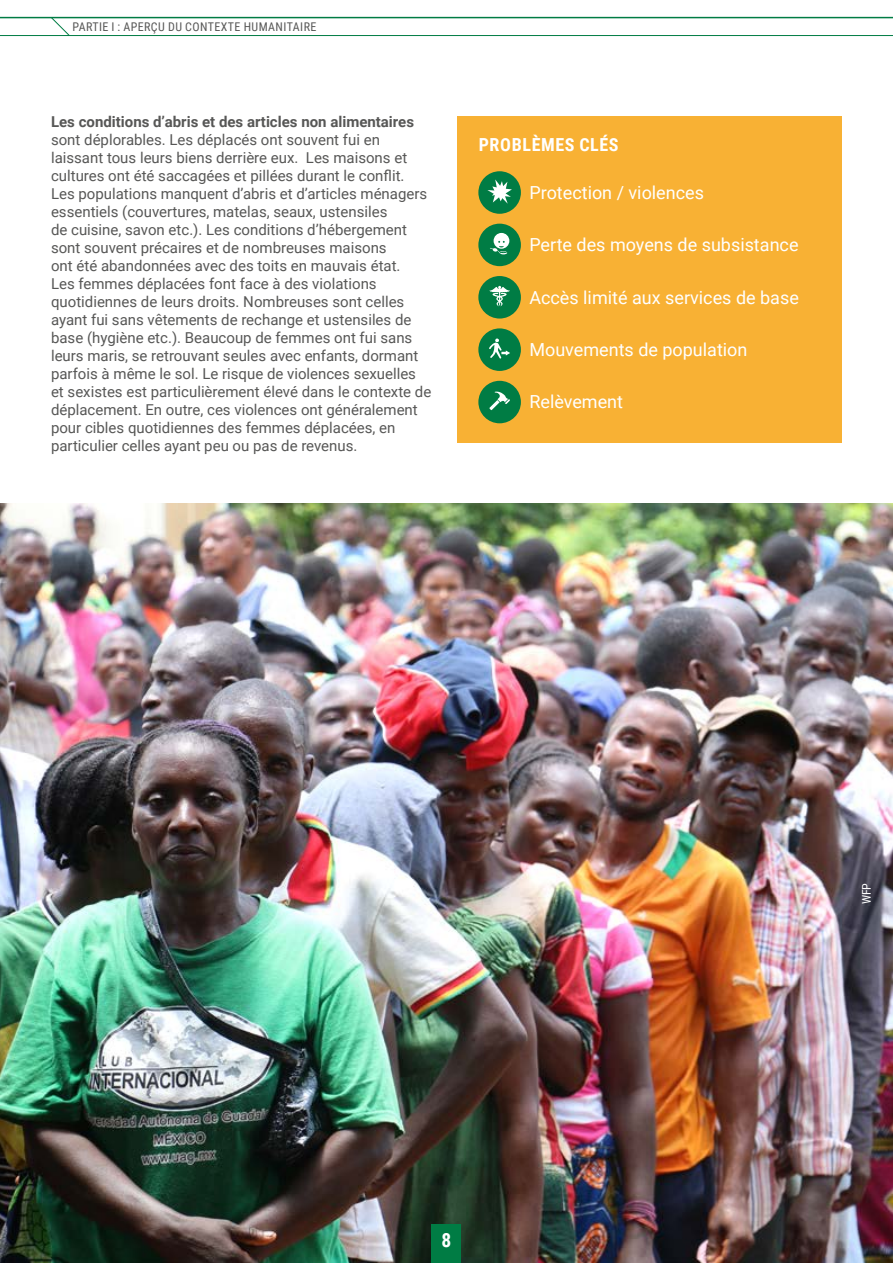
<style>
.page{position:relative;width:893px;height:1263px;background:#fff}
.page>*{position:absolute;margin:0;border:0;box-sizing:border-box;transform-origin:0 0}
.t1{font:700 19.5px "Roboto Condensed";color:#fff}
.t2{font:18px "Roboto";color:#fff}
.t3{font:700 18px "Roboto Condensed";letter-spacing:.035em;color:#fff}
.t4{font:15px/18px "Roboto";color:#575756}
.t5{font:700 15px "Roboto";color:#575756}
.t6{font:12px "Roboto Condensed";color:#575756}
.t7{font:12px "Roboto Condensed";color:#fff}
</style>
<div class="page">
<img style="left:0;top:503px;width:893px;height:760px">
<hr style="left:0;top:17px;width:893px;height:1px;background:#007c44">
<hr style="left:0;top:35px;width:893px;height:1px;background:#007c44">
<svg style="left:51px;top:18px;width:19px;height:17px"></svg>
<div style="left:432px;top:1224px;width:29px;height:39px;background:#007c44"></div>
<div style="left:457px;top:116px;width:385px;height:326px;background:#f8b134"></div>
<div style="left:478px;top:171px;width:43px;height:43px;background:#007c44;border-radius:50%"></div>
<svg style="left:487px;top:179px;width:25px;height:25px"></svg>
<div style="left:478px;top:224px;width:43px;height:42px;background:#007c44;border-radius:50%"></div>
<svg style="left:490px;top:233px;width:19px;height:21px"></svg>
<div style="left:478px;top:276px;width:43px;height:43px;background:#007c44;border-radius:50%"></div>
<svg style="left:489px;top:286px;width:21px;height:20px"></svg>
<div style="left:478px;top:328px;width:43px;height:43px;background:#007c44;border-radius:50%"></div>
<svg style="left:489px;top:338px;width:21px;height:20px"></svg>
<div style="left:478px;top:381px;width:43px;height:42px;background:#007c44;border-radius:50%"></div>
<svg style="left:489px;top:391px;width:21px;height:19px"></svg>
<p class="t6" style="left:72px;top:18px;width:14px">PARTIE</p>
<p class="t6" style="left:112px;top:18px;width:20px">I : APER</p>
<p class="t6" style="left:151px;top:18px;width:43px">ÇUDU CONTEXTE</p>
<p class="t6" style="left:244px;top:18px;width:8px">HUMANITAIRE</p>
<p class="t5" style="left:51px;top:111px;width:365px">Les conditions d’abris et des articles non alimentaires</p>
<p class="t4" style="left:51px;top:130px;width:382px">sont déplorables. Les déplacés ont souvent fui en laissant tous leurs biens derrière eux. Les maisons et cultures ont été saccagées et pillées durant le conflit.<br>Les populations manquent d’abris et d’articles ménagers essentiels (couvertures, matelas, seaux, ustensiles<br>de cuisine, savon etc.). Les conditions d’hébergement sont souvent précaires et de nombreuses maisons<br>ont été abandonnées avec des toits en mauvais état.<br>Les femmes déplacées font face à des violations quotidiennes de leurs droits. Nombreuses sont celles ayant fui sans vêtements de rechange et ustensiles de base (hygiène etc.). Beaucoup de femmes ont fui sans leurs maris, se retrouvant seules avec enfants, dormant parfois à même le sol. Le risque de violences sexuelles et sexistes est particulièrement élevé dans le contexte de déplacement. En outre, ces violences ont généralement pour cibles quotidiennes des femmes déplacées, en particulier celles ayant peu ou pas de revenus.</p>
<p class="t3" style="left:479px;top:132px;width:141px">PROBLÈMES CLÉS</p>
<p class="t2" style="left:529px;top:180px;width:176px">Protection / violences</p>
<p class="t2" style="left:529px;top:232px;width:271px">Perte des moyens de subsistance</p>
<p class="t2" style="left:529px;top:285px;width:271px">Accès limité aux services de base</p>
<p class="t2" style="left:529px;top:337px;width:220px">Mouvements de population</p>
<p class="t2" style="left:529px;top:389px;width:95px">Relèvement</p>
<h1 class="t1" style="left:442px;top:1226px;width:11px">8</h1>
<p class="t7" style="left:858px;top:904px;width:23px;rotate:-90deg">WFP</p>
</div>
